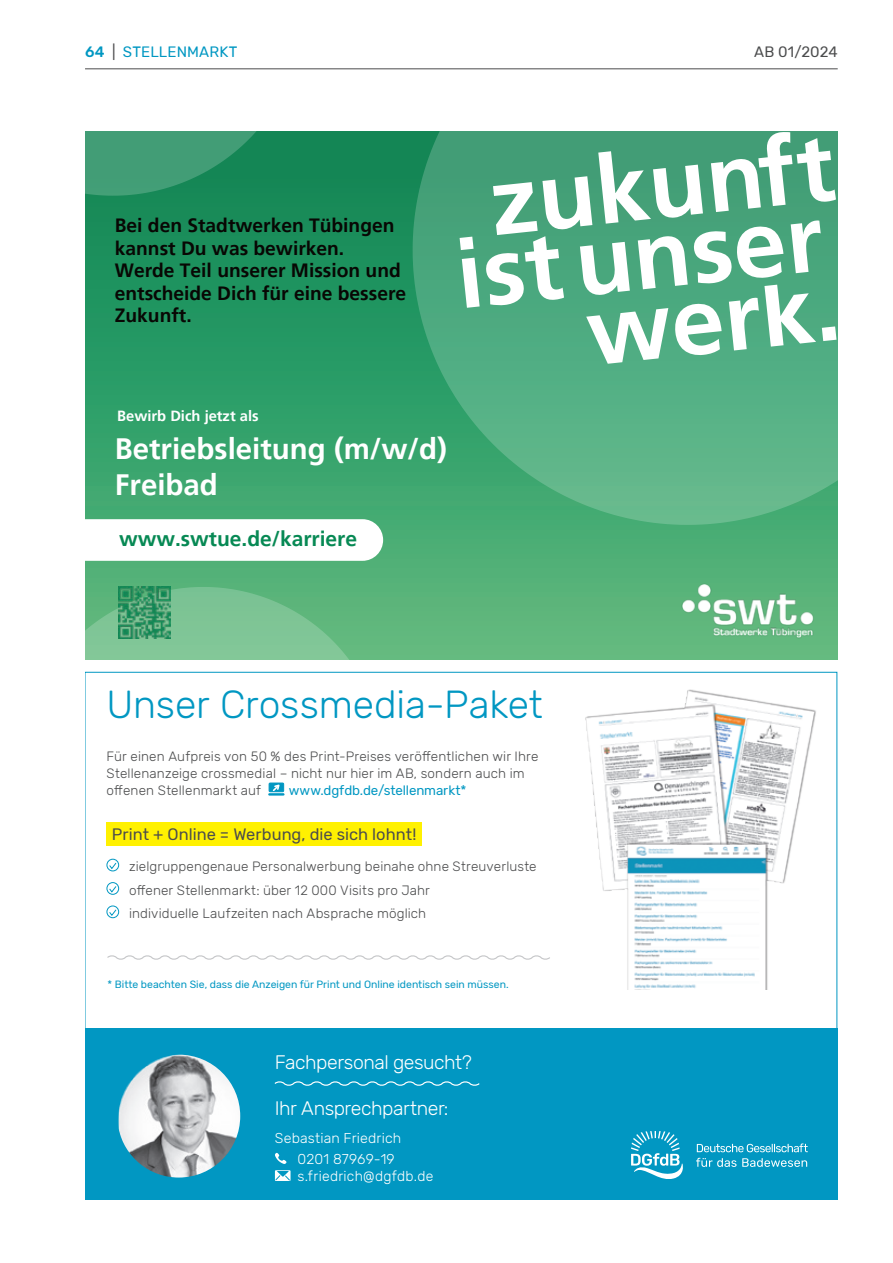
<style>
.page{position:relative;width:893px;height:1263px;background:#fff}
.page>*{position:absolute;margin:0;border:0;box-sizing:border-box;transform-origin:0 0}
.t1{font:300 39px "Rubik";letter-spacing:-.005em;color:#0197c2}
.t2{font:700 29.4px/36px "Frutiger LT Pro";color:#fff}
.t3{font:700 21px "Frutiger LT Pro";color:#078954}
.t4{font:300 19.5px "Rubik";letter-spacing:-.025em;color:#fff}
.t5{font:700 19.2px/22.5px "Frutiger LT Pro";color:#080704}
.t6{font:16.5px "Rubik";color:#4b4c4d}
.t7{font:15px "Rubik";letter-spacing:.015em;color:#0197c2}
.t8{font:15px "Rubik";letter-spacing:.01em;color:#4b4c4d}
.t9{font:700 14.7px "Frutiger LT Pro";color:#fff}
.t10{font:300 14.25px/21.3px "Rubik";letter-spacing:.015em;color:#fff}
.t11{font:300 13.5px/17px "Rubik";letter-spacing:.01em;color:#4b4c4d}
.t12{font:13.5px "Rubik";letter-spacing:-.01em;color:#0197c2}
.t13{font:10.5px "Rubik";color:#0197c2}
.s1{font-weight:500}
.s2{color:#4b4c4d}
.s3{font-size:13.95px}
</style>
<div class="page">
<hr style="left:85px;top:68px;width:753px;height:1px;background:#4b4c4d">
<div style="left:85px;top:1028px;width:752px;height:171px;background:#0197c2"></div>
<svg style="left:274px;top:1081px;width:206px;height:5px"></svg>
<svg style="left:275px;top:1152px;width:12px;height:12px"></svg>
<svg style="left:275px;top:1170px;width:16px;height:11px"></svg>
<svg style="left:275px;top:1171px;width:15px;height:10px"></svg>
<svg style="left:107px;top:955px;width:443px;height:5px"></svg>
<div style="left:269px;top:783px;width:15px;height:9px;background:#0197c2"></div>
<svg style="left:273px;top:785px;width:7px;height:5px"></svg>
<div style="left:269px;top:783px;width:15px;height:9px;border:1px solid #0197c2"></div>
<hr style="left:269px;top:793px;width:14px;height:3px;background:#0197c2">
<div style="left:106px;top:822px;width:316px;height:24px;background:#fff101"></div>
<div style="left:106px;top:859px;width:13px;height:12px;border:1px solid #0197c2;border-radius:50%"></div>
<svg style="left:108px;top:862px;width:9px;height:8px"></svg>
<div style="left:106px;top:882px;width:13px;height:13px;border:1px solid #0197c2;border-radius:50%"></div>
<svg style="left:108px;top:885px;width:9px;height:8px"></svg>
<div style="left:106px;top:905px;width:13px;height:13px;border:1px solid #0197c2;border-radius:50%"></div>
<svg style="left:108px;top:908px;width:9px;height:9px"></svg>
<svg style="left:631px;top:1131px;width:52px;height:48px"></svg>
<svg style="left:697px;top:1143px;width:111px;height:9px"></svg>
<svg style="left:696px;top:1158px;width:40px;height:9px"></svg>
<svg style="left:742px;top:1158px;width:65px;height:9px"></svg>
<img style="left:119px;top:1054px;width:121px;height:123px">
<img style="left:585px;top:690px;width:231px;height:300px">
<img style="left:85px;top:132px;width:753px;height:527px">
<svg style="left:413px;top:132px;width:425px;height:393px;background:#50ae80"></svg>
<svg style="left:85px;top:587px;width:301px;height:72px;background:#72bf8c"></svg>
<svg style="left:85px;top:132px;width:220px;height:64px;background:#2e9368"></svg>
<svg style="left:460px;top:132px;width:376px;height:232px"></svg>
<img style="left:659px;top:560px;width:178px;height:99px">
<img style="left:119px;top:586px;width:51px;height:52px">
<svg style="left:85px;top:519px;width:298px;height:42px"></svg>
<p class="t7" style="left:85px;top:43px;width:154px"><span class="s1">64</span> <span class="s2">|</span> STELLENMARKT</p>
<p class="t8" style="left:754px;top:43px;width:85px">AB 01/2024</p>
<h3 class="t5" style="left:115px;top:214px;width:293px">Bei den Stadtwerken Tübingen kannst Du was bewirken.<br>Werde Teil unserer Mission und entscheide Dich für eine bessere<br>Zukunft.</h3>
<p class="t9" style="left:117px;top:407px;width:143px">Bewirb Dich jetzt als</p>
<h2 class="t2" style="left:115px;top:431px;width:333px">Betriebsleitung (m/w/d)<br>Freibad</h2>
<h3 class="t3" style="left:119px;top:527px;width:239px">www.swtue.de/karriere</h3>
<h1 class="t1" style="left:106px;top:683px;width:438px">Unser Crossmedia-Paket</h1>
<p class="t11" style="left:106px;top:748px;width:433px">Für einen Aufpreis von 50 % des Print-Preises veröffentlichen wir Ihre<br>Stellenanzeige crossmedial – nicht nur hier im AB, sondern auch im offenen Stellenmarkt auf</p>
<p class="t12" style="left:289px;top:782px;width:179px">www.dgfdb.de/stellenmarkt*</p>
<p class="t6" style="left:112px;top:825px;width:306px">Print + Online = Werbung, die sich lohnt!</p>
<p class="t11" style="left:129px;top:855px;width:409px;line-height:23.4px">zielgruppengenaue Personalwerbung beinahe ohne Streuverluste offener Stellenmarkt: über 12 000 Visits pro Jahr<br>individuelle Laufzeiten nach Absprache möglich</p>
<p class="t13" style="left:108px;top:978px;width:403px">* Bitte beachten Sie, dass die Anzeigen für Print und Online identisch sein müssen.</p>
<h3 class="t4" style="left:275px;top:1052px;width:199px">Fachpersonal gesucht?</h3>
<h3 class="t4" style="left:275px;top:1097px;width:175px">Ihr Ansprechpartner:</h3>
<p class="t10" style="left:297px;top:1127px;width:105px;text-indent:-23px">Sebastian Friedrich<br>0201 87969-19</p>
<p class="t10" style="left:297px;top:1166px;width:137px"><span class="s3">s.</span>friedrich@dgfdb.de</p>
</div>
